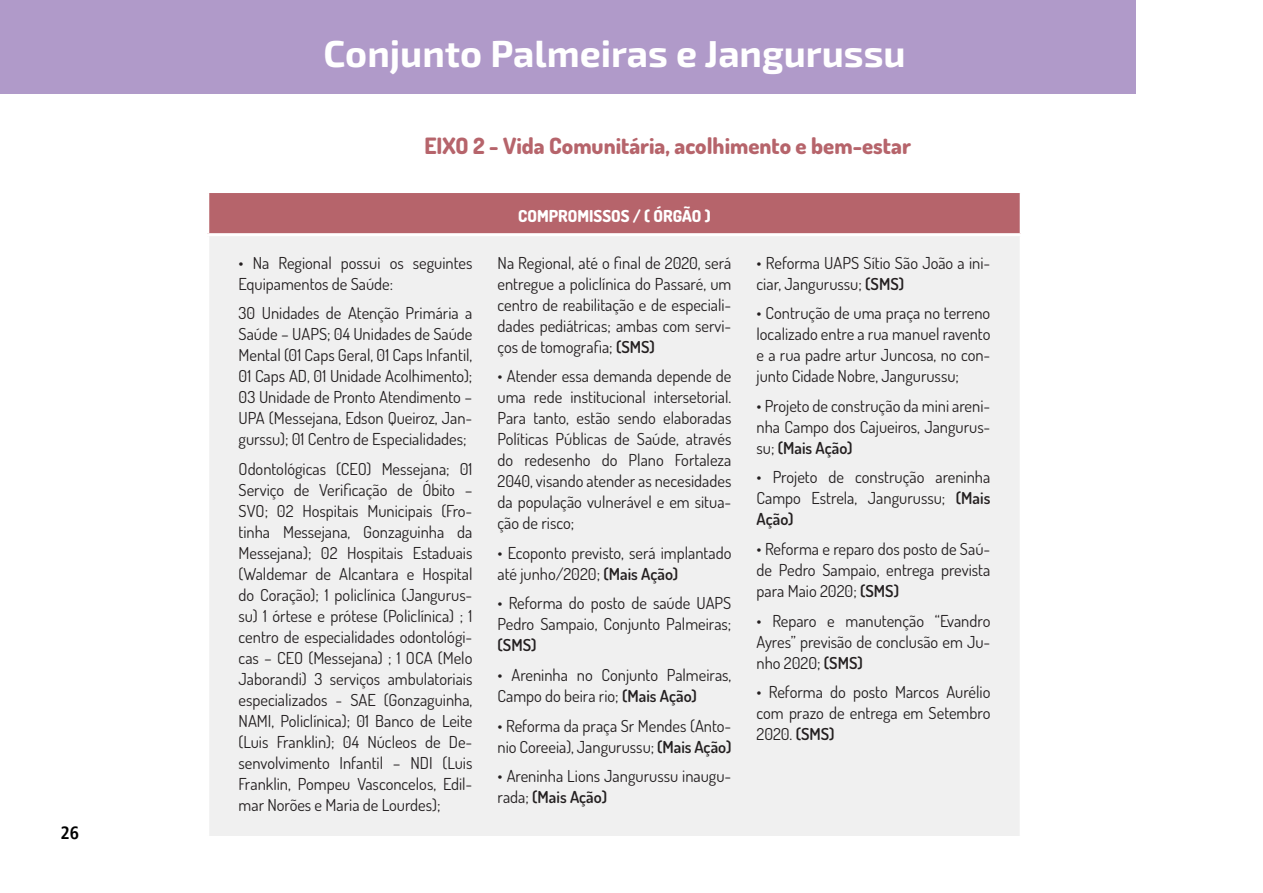
<style>
.page{position:relative;width:1263px;height:893px;background:#fff}
.page>*{position:absolute;margin:0;border:0;box-sizing:border-box;transform-origin:0 0}
.t1{font:700 37.5px "Exo 2.0";color:#fff}
.t2{font:800 22.5px "Dosis";color:#b6646b}
.t3{font:700 condensed 18px "Frutiger LT";color:#000}
.t4{font:16.5px/21px "Dosis";color:#231f20;text-align:justify}
.t5{font:800 16.5px "Dosis";color:#fff}
.t6{font:600 16.5px "Dosis";color:#231f20}
.s1{font-weight:600}
</style>
<div class="page">
<div style="left:0;top:0;width:1135px;height:94px;background:#b09ac9"></div>
<div style="left:208px;top:192px;width:813px;height:43px;background:#b6646b"></div>
<div style="left:208px;top:235px;width:813px;height:602px;background:#f0f0f0"></div>
<hr style="left:206px;top:190px;width:817px;height:3px;background:#fff">
<hr style="left:206px;top:193px;width:3px;height:40px;background:#fff">
<hr style="left:206px;top:233px;width:817px;height:3px;background:#fff">
<hr style="left:206px;top:236px;width:3px;height:600px;background:#fff">
<hr style="left:206px;top:836px;width:817px;height:3px;background:#fff">
<hr style="left:1020px;top:193px;width:3px;height:40px;background:#fff">
<hr style="left:1020px;top:236px;width:3px;height:600px;background:#fff">
<p class="t3" style="left:60px;top:822px;width:20px">26</p>
<h1 class="t1" style="left:323px;top:31px;width:584px">Conjunto Palmeiras e Jangurussu</h1>
<h2 class="t2" style="left:424px;top:131px;width:488px">EIXO 2 - Vida Comunitária, acolhimento e bem-estar</h2>
<p class="t4" style="left:239px;top:252px;width:235px">• Na Regional possui os seguintes<br>Equipamentos de Saúde:</p>
<p class="t4" style="left:239px;top:302px;width:235px">30 Unidades de Atenção Primária a Saúde – UAPS; 04 Unidades de Saúde Mental (01 Caps Geral, 01 Caps Infantil, 01 Caps AD, 01 Unidade Acolhimento); 03 Unidade de Pronto Atendimento – UPA (Messejana, Edson Queiroz, Jan&shy;gurssu); 01 Centro de Especialidades;</p>
<p class="t4" style="left:239px;top:458px;width:235px">Odontológicas (CEO) Messejana; 01<br>Serviço de Verificação de Óbito – SVO; 02 Hospitais Municipais (Fro&shy;tinha Messejana, Gonzaguinha da Messejana); 02 Hospitais Estaduais (Waldemar de Alcantara e Hospital do Coração); 1 policlínica (Jangurus&shy;su) 1 órtese e prótese (Policlínica) ; 1 centro de especialidades odontológi&shy;cas – CEO (Messejana) ; 1 OCA (Melo Jaborandi) 3 serviços ambulatoriais especializados - SAE (Gonzaguinha, NAMI, Policlínica); 01 Banco de Leite (Luis Franklin); 04 Núcleos de De&shy;senvolvimento Infantil – NDI (Luis Franklin, Pompeu Vasconcelos, Edil&shy;mar Norões e Maria de Lourdes);</p>
<p class="t5" style="left:518px;top:205px;width:194px">COMPROMISSOS / ( ÓRGÃO )</p>
<p class="t4" style="left:497px;top:252px;width:235px">Na Regional, até o final de 2020, será entregue a policlínica do Passaré, um centro de reabilitação e de especiali&shy;dades pediátricas; ambas com servi&shy;ços de tomografia; <span class="s1">(SMS)</span></p>
<p class="t4" style="left:497px;top:365px;width:235px">• Atender essa demanda depende de uma rede institucional intersetorial.<br>Para tanto, estão sendo elaboradas Políticas Públicas de Saúde, através do redesenho do Plano Fortaleza 2040, visando atender as necesidades da população vulnerável e em situa&shy;ção de risco;</p>
<p class="t4" style="left:497px;top:542px;width:235px">• Ecoponto previsto, será implantado até junho/2020; <span class="s1">(Mais Ação)</span></p>
<p class="t4" style="left:497px;top:592px;width:235px">• Reforma do posto de saúde UAPS<br>Pedro Sampaio, Conjunto Palmeiras;</p>
<p class="t6" style="left:497px;top:635px;width:40px">(SMS)</p>
<p class="t4" style="left:497px;top:664px;width:235px">• Areninha no Conjunto Palmeiras,<br>Campo do beira rio; <span class="s1">(Mais Ação)</span></p>
<p class="t4" style="left:497px;top:715px;width:235px">• Reforma da praça Sr Mendes (Anto&shy;nio Coreeia), Jangurussu; <span class="s1">(Mais Ação)</span></p>
<p class="t4" style="left:497px;top:765px;width:235px">• Areninha Lions Jangurussu inaugu&shy;rada; <span class="s1">(Mais Ação)</span></p>
<p class="t4" style="left:756px;top:252px;width:235px">• Reforma UAPS Sítio São João a ini&shy;ciar, Jangurussu; <span class="s1">(SMS)</span></p>
<p class="t4" style="left:756px;top:302px;width:235px">• Contrução de uma praça no terreno localizado entre a rua manuel ravento e a rua padre artur Juncosa, no con&shy;junto Cidade Nobre, Jangurussu;</p>
<p class="t4" style="left:756px;top:395px;width:235px">• Projeto de construção da mini areni&shy;nha Campo dos Cajueiros, Jangurus&shy;su; <span class="s1">(Mais Ação)</span></p>
<p class="t4" style="left:756px;top:466px;width:235px">• Projeto de construção areninha Campo Estrela, Jangurussu; <span class="s1">(Mais Ação)</span></p>
<p class="t4" style="left:756px;top:538px;width:235px">• Reforma e reparo dos posto de Saú&shy;de Pedro Sampaio, entrega prevista para Maio 2020; <span class="s1">(SMS)</span></p>
<p class="t4" style="left:756px;top:610px;width:235px">• Reparo e manutenção “Evandro Ayres” previsão de conclusão em Ju&shy;nho 2020; <span class="s1">(SMS)</span></p>
<p class="t4" style="left:756px;top:681px;width:235px">• Reforma do posto Marcos Aurélio com prazo de entrega em Setembro 2020. <span class="s1">(SMS)</span></p>
</div>
